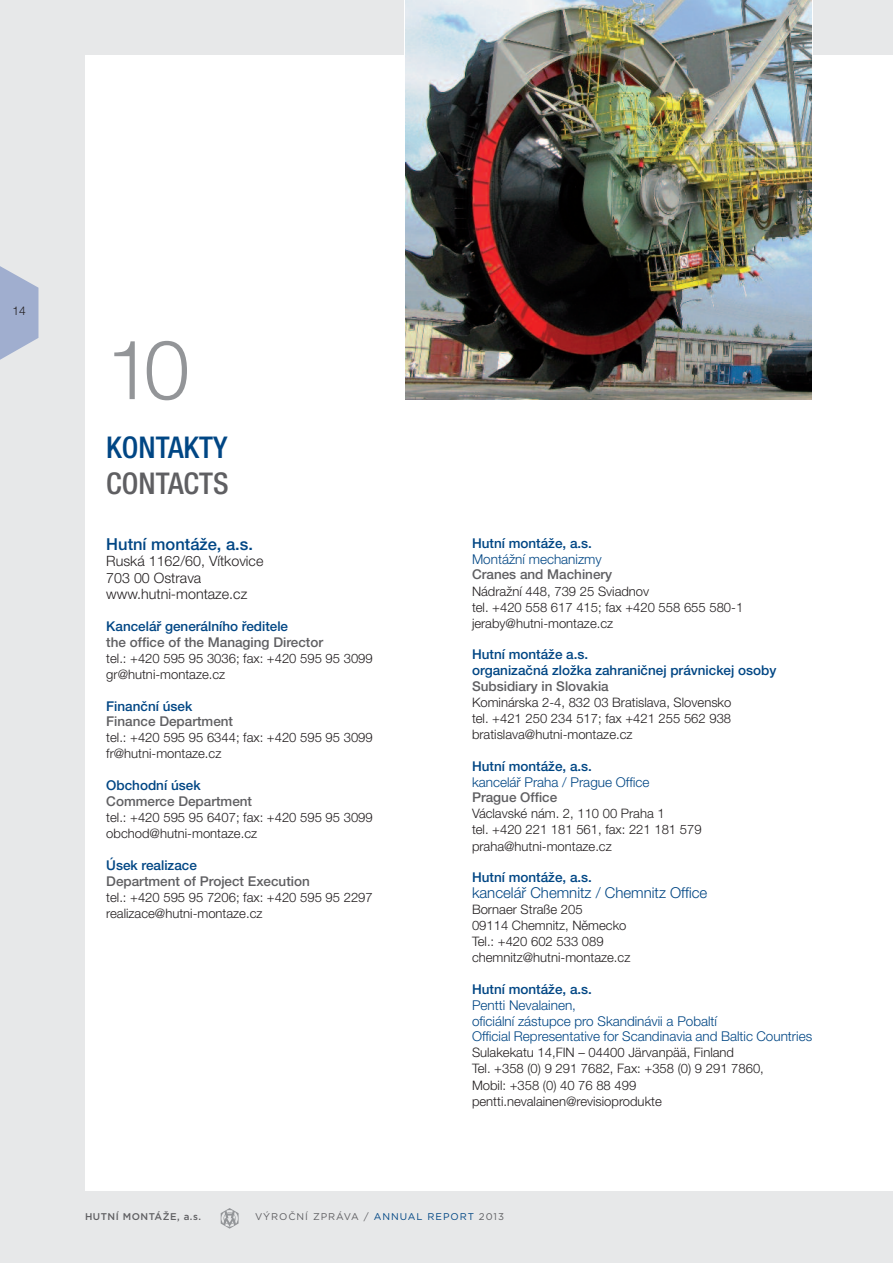
<style>
.page{position:relative;width:893px;height:1263px;background:#e7e8e9}
.page>*{position:absolute;margin:0;border:0;box-sizing:border-box;transform-origin:0 0}
.t1{font:300 82.5px "Helvetica Neue LT Pro";color:#939598}
.t2{font:500 condensed 30px "Helvetica Neue LT Pro";color:#004684}
.t3{font:500 condensed 30px "Helvetica Neue LT Pro";color:#5f5f62}
.t4{font:500 16.5px "Helvetica Neue LT Pro";color:#004684}
.t5{font:300 15px "Helvetica Neue LT Pro";color:#004684}
.t6{font:300 14.25px/16.4px "Helvetica Neue LT Pro";color:#231f20}
.t7{font:500 13.5px/15.8px "Helvetica Neue LT Pro";color:#004684}
.t8{font:300 13.5px/15.8px "Helvetica Neue LT Pro";color:#004684}
.t9{font:500 13.5px "Helvetica Neue LT Pro";color:#5f5f62}
.t10{font:300 13.05px/16px "Helvetica Neue LT Pro";color:#231f20}
.t11{font:300 12px "Helvetica Neue LT Pro";color:#231f20}
.t12{font:9.75px "Gotham";letter-spacing:.1em;color:#5f5f62}
.t13{font:500 9.75px "Gotham";letter-spacing:.05em;color:#5f5f62}
.s1{color:#004684}
</style>
<div class="page">
<div style="left:85px;top:55px;width:808px;height:1136px;background:#fff"></div>
<svg style="left:221px;top:1208px;width:18px;height:21px"></svg>
<svg style="left:0;top:266px;width:38px;height:94px"></svg>
<img style="left:405px;top:0;width:406px;height:400px">
<p class="t11" style="left:12px;top:306px;width:15px">14</p>
<h1 class="t1" style="left:106px;top:340px;width:85px">10</h1>
<h2 class="t2" style="left:106px;top:437px;width:123px">KONTAKTY</h2>
<h2 class="t3" style="left:106px;top:473px;width:124px">CONTACTS</h2>
<p class="t4" style="left:106px;top:538px;width:148px">Hutní montáže, a.s.</p>
<p class="t6" style="left:106px;top:554px;width:159px">Ruská 1162/60, Vítkovice<br>703 00 Ostrava www.hutni-montaze.cz</p>
<p class="t7" style="left:106px;top:619px;width:183px">kancelář generálního ředitele</p>
<p class="t9" style="left:106px;top:637px;width:218px">the office of the managing director</p>
<p class="t10" style="left:106px;top:651px;width:268px">tel.: +420 595 95 3036; fax: +420 595 95 3099 gr@hutni-montaze.cz</p>
<p class="t7" style="left:106px;top:699px;width:88px">Finanční úsek</p>
<p class="t9" style="left:106px;top:717px;width:128px">Finance department</p>
<p class="t10" style="left:106px;top:731px;width:268px">tel.: +420 595 95 6344; fax: +420 595 95 3099 fr@hutni-montaze.cz</p>
<p class="t7" style="left:106px;top:779px;width:96px">obchodní úsek</p>
<p class="t9" style="left:106px;top:796px;width:147px">commerce department</p>
<p class="t10" style="left:106px;top:811px;width:268px">tel.: +420 595 95 6407; fax: +420 595 95 3099 obchod@hutni-montaze.cz</p>
<p class="t7" style="left:106px;top:858px;width:92px">Úsek realizace</p>
<p class="t9" style="left:106px;top:876px;width:205px">department of Project execution</p>
<p class="t10" style="left:106px;top:890px;width:268px">tel.: +420 595 95 7206; fax: +420 595 95 2297 realizace@hutni-montaze.cz</p>
<p class="t7" style="left:472px;top:536px;width:122px">Hutní montáže, a.s.</p>
<p class="t8" style="left:472px;top:552px;width:131px">Montážní mechanizmy</p>
<p class="t9" style="left:472px;top:570px;width:142px">cranes and machinery</p>
<p class="t10" style="left:472px;top:584px;width:273px">Nádražní 448, 739 25 Sviadnov<br>tel. +420 558 617 415; fax +420 558 655 580-1 jeraby@hutni-montaze.cz</p>
<p class="t7" style="left:472px;top:648px;width:306px">Hutní montáže a.s.<br>organizačná zložka zahraničnej právnickej osoby</p>
<p class="t9" style="left:472px;top:681px;width:138px">Subsidiary in Slovakia</p>
<p class="t10" style="left:472px;top:695px;width:261px;text-align:justify">Kominárska 2-4, 832 03 Bratislava, Slovensko tel. +421 250 234 517; fax +421 255 562 938 bratislava@hutni-montaze.cz</p>
<p class="t7" style="left:472px;top:759px;width:122px">Hutní montáže, a.s.</p>
<p class="t8" style="left:472px;top:775px;width:179px">kancelář Praha / Prague Office</p>
<p class="t9" style="left:472px;top:793px;width:87px">Prague office</p>
<p class="t10" style="left:472px;top:807px;width:231px">Václavské nám. 2, 110 00 Praha 1<br>tel. +420 221 181 561, fax: 221 181 579 praha@hutni-montaze.cz</p>
<p class="t7" style="left:472px;top:871px;width:122px">Hutní montáže, a.s.</p>
<p class="t5" style="left:472px;top:887px;width:237px">kancelář Chemnitz / Chemnitz Office</p>
<p class="t10" style="left:472px;top:903px;width:160px">Bornaer Straße 205<br>09114 Chemnitz, Německo<br>Tel.: +420 602 533 089 chemnitz@hutni-montaze.cz</p>
<p class="t7" style="left:472px;top:983px;width:122px">Hutní montáže, a.s.</p>
<p class="t8" style="left:472px;top:998px;width:342px">Pentti Nevalainen,<br>oficiální zástupce pro Skandinávii a Pobaltí<br>Official Representative for Scandinavia and Baltic Countries</p>
<p class="t10" style="left:472px;top:1046px;width:293px">Sulakekatu 14,FIN – 04400 Järvanpää, Finland<br>Tel. +358 (0) 9 291 7682, Fax: +358 (0) 9 291 7860, Mobil: +358 (0) 40 76 88 499 pentti.nevalainen@revisioprodukte</p>
<p class="t13" style="left:85px;top:1213px;width:117px">HUTNÍ MONTÁŽE, a.s.</p>
<p class="t12" style="left:255px;top:1213px;width:250px">VÝROČNÍ ZPRÁVA / <span class="s1">ANNUAL REPORT</span> 2013</p>
</div>
